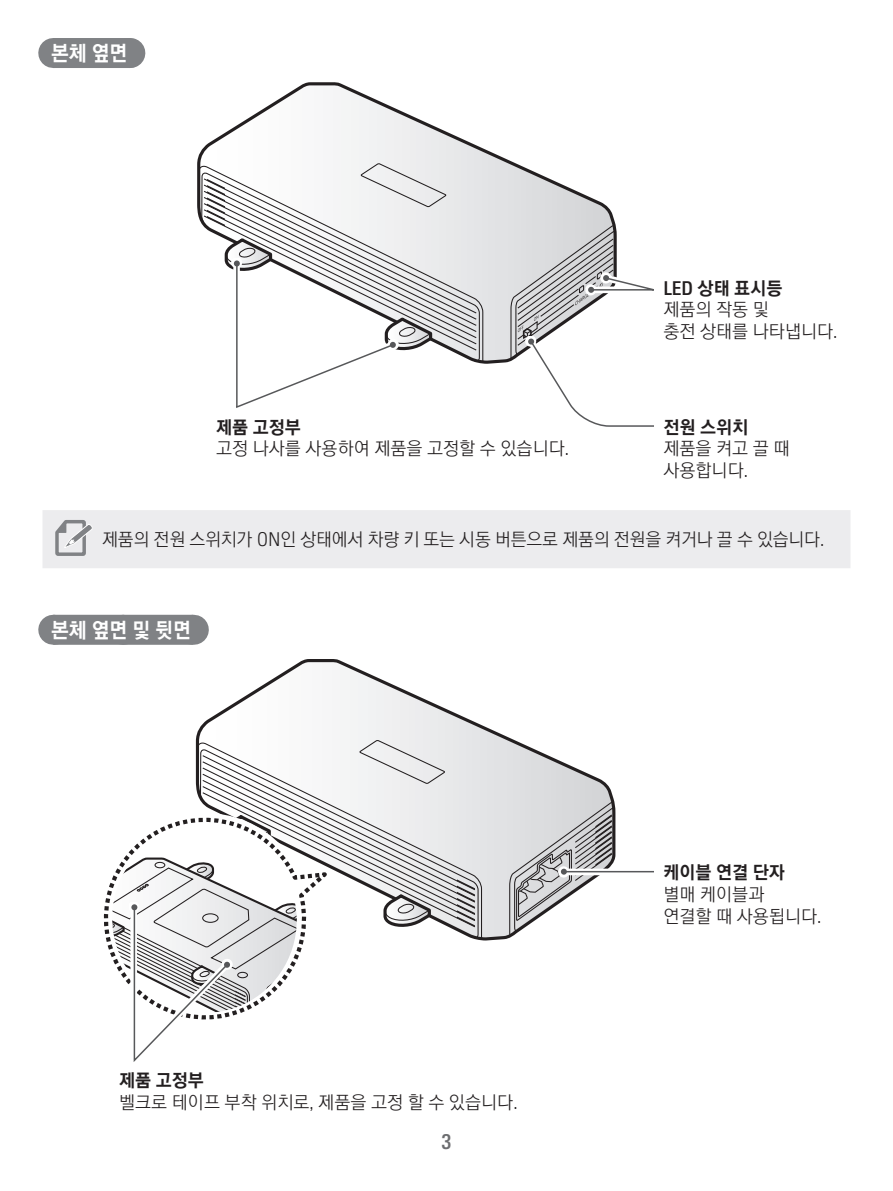
<style>
.page{position:relative;width:893px;height:1191px;background:#fff}
.page>*{position:absolute;margin:0;border:0;box-sizing:border-box;transform-origin:0 0}
.t1{font:21px "Inavi Rix Go EB";color:#fff;scale:.95 1}
.t2{font:19.5px "Inavi Rix Go EB";color:#6c6d70}
.t3{font:18px/21.6px "Inavi Rix Go L";color:#231f20}
.t4{font:18px "Inavi Rix Go EB";color:#231f20}
</style>
<div class="page">
<div style="left:53px;top:38px;width:76px;height:30px;background:#808285"></div>
<hr style="left:129px;top:38px;width:1px;height:30px;background:#808285">
<div style="left:53px;top:615px;width:140px;height:30px;background:#808285"></div>
<svg style="left:125px;top:644px;width:33px;height:1px"></svg>
<hr style="left:193px;top:615px;width:1px;height:30px;background:#808285">
<svg style="left:197px;top:147px;width:419px;height:217px"></svg>
<svg style="left:197px;top:165px;width:287px;height:197px"></svg>
<svg style="left:201px;top:82px;width:279px;height:282px"></svg>
<svg style="left:510px;top:225px;width:144px;height:202px"></svg>
<svg style="left:203px;top:162px;width:275px;height:246px"></svg>
<div style="left:43px;top:510px;width:807px;height:58px;background:#ececee"></div>
<svg style="left:54px;top:518px;width:38px;height:39px"></svg>
<svg style="left:196px;top:659px;width:419px;height:282px"></svg>
<hr style="left:564px;top:871px;width:90px;height:1px;background:#57585a">
<svg style="left:509px;top:802px;width:106px;height:133px"></svg>
<svg style="left:103px;top:739px;width:373px;height:323px"></svg>
<p class="t1" style="left:51px;top:39px;width:82px">본체 옆면</p>
<p class="t4" style="left:216px;top:415px;width:86px">제품 고정부</p>
<p class="t3" style="left:216px;top:437px;width:355px">고정 나사를 사용하여 제품을 고정할 수 있습니다.</p>
<p class="t4" style="left:663px;top:276px;width:121px">LED 상태 표시등</p>
<p class="t3" style="left:663px;top:299px;width:176px">제품의 작동 및<br>충전 상태를 나타냅니다.</p>
<p class="t4" style="left:663px;top:415px;width:86px">전원 스위치</p>
<p class="t3" style="left:663px;top:437px;width:128px">제품을 켜고 끌 때 사용합니다.</p>
<p class="t3" style="left:102px;top:528px;width:724px">제품의 전원 스위치가 ON인 상태에서 차량 키 또는 시동 버튼으로 제품의 전원을 켜거나 끌 수 있습니다.</p>
<p class="t1" style="left:51px;top:616px;width:149px">본체 옆면 및 뒷면</p>
<p class="t4" style="left:119px;top:1068px;width:86px">제품 고정부</p>
<p class="t3" style="left:119px;top:1090px;width:400px">벨크로 테이프 부착 위치로, 제품을 고정 할 수 있습니다.</p>
<p class="t2" style="left:441px;top:1128px;width:11px">3</p>
<p class="t4" style="left:663px;top:860px;width:123px">케이블 연결 단자</p>
<p class="t3" style="left:663px;top:883px;width:160px">별매 케이블과<br>연결할 때 사용됩니다.</p>
</div>
